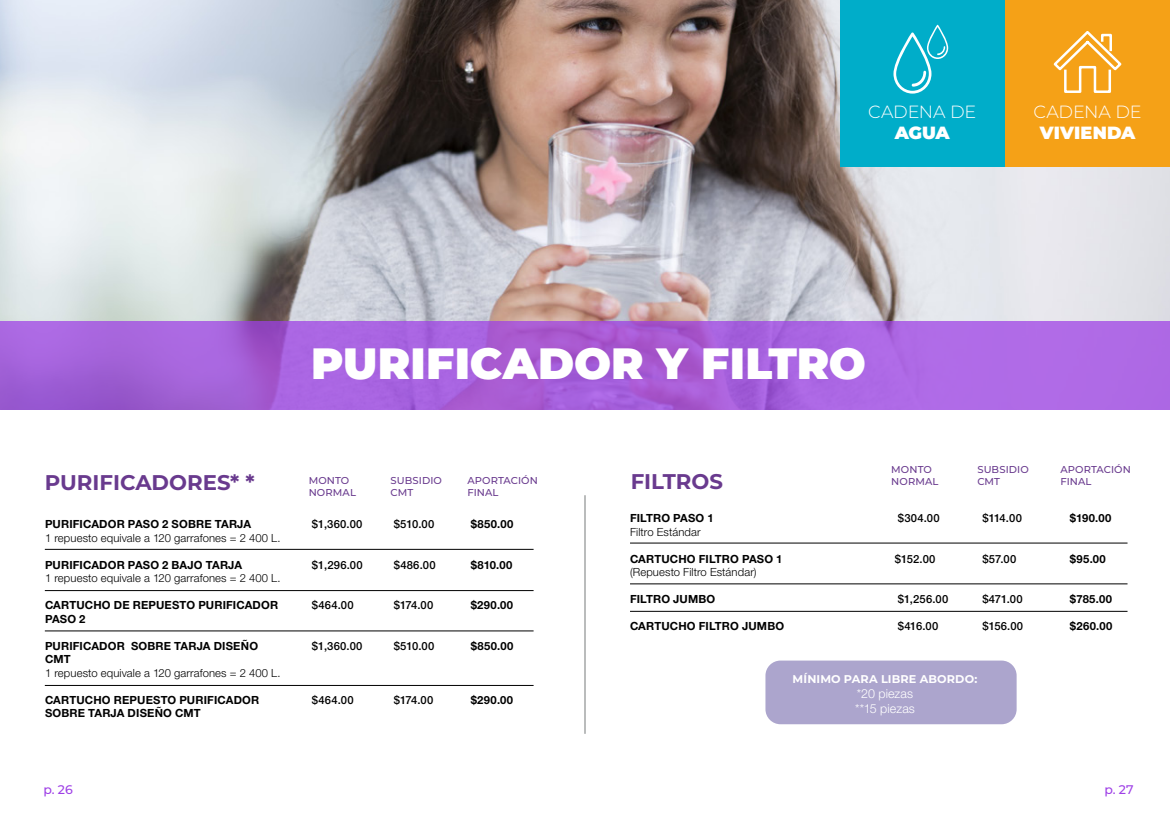
<style>
.page{position:relative;width:1170px;height:815px;background:#fff}
.page>*{position:absolute;margin:0;border:0;box-sizing:border-box;transform-origin:0 0}
.t1{font:900 43.75px "Montserrat";letter-spacing:.005em;color:#fff}
.t2{font:700 21.25px "Montserrat";color:#693a8e}
.t3{font:300 17.62px "Montserrat";letter-spacing:-.01em;color:#fff}
.t4{font:900 17.62px "Montserrat";letter-spacing:.01em;color:#fff}
.t5{font:300 12.5px/15px "Helvetica Neue LT Std";letter-spacing:.005em;color:#fff}
.t6{font:500 12.5px "Montserrat";color:#9e40e6}
.t7{font:700 11.25px/13.5px "Helvetica Neue LT Std";letter-spacing:.015em;color:#000}
.t8{font:300 11.25px "Helvetica Neue LT Std";letter-spacing:.01em;color:#000}
.t9{font:500 11.25px "Helvetica Neue LT Std";letter-spacing:.02em;color:#000}
.t10{font:700 11.25px "Montserrat";letter-spacing:.015em;color:#fff}
.t11{font:500 10px/12px "Montserrat";letter-spacing:.015em;color:#693a8e}
</style>
<div class="page">
<img style="left:0;top:0;width:1169px;height:322px">
<hr style="left:45px;top:549px;width:488px;height:1px;background:#000">
<hr style="left:45px;top:590px;width:488px;height:1px;background:#000">
<hr style="left:45px;top:631px;width:488px;height:1px;background:#000">
<hr style="left:45px;top:685px;width:488px;height:1px;background:#000">
<hr style="left:584px;top:495px;width:1px;height:239px;background:#050c0e">
<div style="left:765px;top:661px;width:251px;height:63px;background:#aca5cd;border-radius:15px"></div>
<svg style="left:0;top:322px;width:1169px;height:88px;background:#a862dc"></svg>
<hr style="left:630px;top:543px;width:497px;height:1px;background:#000">
<hr style="left:630px;top:584px;width:497px;height:1px;background:#000">
<hr style="left:630px;top:611px;width:497px;height:1px;background:#000">
<div style="left:1005px;top:0;width:164px;height:167px;background:#f5a117"></div>
<svg style="left:1053px;top:31px;width:69px;height:62px"></svg>
<div style="left:840px;top:0;width:164px;height:167px;background:#00adc9"></div>
<svg style="left:893px;top:25px;width:55px;height:69px"></svg>
<h3 class="t3" style="left:868px;top:100px;width:109px">CADENA DE</h3>
<h3 class="t4" style="left:894px;top:119px;width:57px">AGUA</h3>
<h3 class="t3" style="left:1033px;top:100px;width:109px">CADENA DE</h3>
<h3 class="t4" style="left:1039px;top:119px;width:97px">VIVIENDA</h3>
<h1 class="t1" style="left:311px;top:331px;width:556px">PURIFICADOR Y FILTRO</h1>
<h2 class="t2" style="left:45px;top:467px;width:211px">PURIFICADORES* *</h2>
<p class="t11" style="left:308px;top:474px;width:49px">MONTO<br>NORMAL</p>
<p class="t11" style="left:390px;top:474px;width:53px">SUBSIDIO<br>CMT</p>
<p class="t11" style="left:467px;top:474px;width:72px">APORTACIÓN<br>FINAL</p>
<p class="t7" style="left:45px;top:517px;width:207px">PURIFICADOR PASO 2 SOBRE TARJA</p>
<p class="t8" style="left:45px;top:531px;width:237px">1 repuesto equivale a 120 garrafones = 2 400 L.</p>
<p class="t7" style="left:45px;top:558px;width:199px">PURIFICADOR PASO 2 BAJO TARJA</p>
<p class="t8" style="left:45px;top:572px;width:237px">1 repuesto equivale a 120 garrafones = 2 400 L.</p>
<p class="t7" style="left:45px;top:598px;width:235px">CARTUCHO DE REPUESTO PURIFICADOR<br>PASO 2</p>
<p class="t7" style="left:45px;top:639px;width:214px">PURIFICADOR SOBRE TARJA DISEÑO<br>CMT</p>
<p class="t8" style="left:45px;top:666px;width:237px">1 repuesto equivale a 120 garrafones = 2 400 L.</p>
<p class="t7" style="left:45px;top:693px;width:216px">CARTUCHO REPUESTO PURIFICADOR<br>SOBRE TARJA DISEÑO CMT</p>
<p class="t9" style="left:312px;top:518px;width:52px">$1,360.00</p>
<p class="t9" style="left:312px;top:558px;width:52px">$1,296.00</p>
<p class="t9" style="left:312px;top:599px;width:43px">$464.00</p>
<p class="t9" style="left:312px;top:639px;width:52px">$1,360.00</p>
<p class="t9" style="left:394px;top:518px;width:42px">$510.00</p>
<p class="t9" style="left:394px;top:558px;width:43px">$486.00</p>
<p class="t9" style="left:394px;top:599px;width:41px">$174.00</p>
<p class="t9" style="left:394px;top:639px;width:42px">$510.00</p>
<p class="t7" style="left:470px;top:517px;width:44px">$850.00</p>
<p class="t7" style="left:470px;top:558px;width:43px">$810.00</p>
<p class="t7" style="left:470px;top:598px;width:44px">$290.00</p>
<p class="t7" style="left:470px;top:639px;width:44px">$850.00</p>
<p class="t9" style="left:394px;top:693px;width:41px">$174.00</p>
<p class="t9" style="left:312px;top:693px;width:43px">$464.00</p>
<p class="t7" style="left:470px;top:693px;width:44px">$290.00</p>
<h2 class="t2" style="left:630px;top:466px;width:94px">FILTROS</h2>
<p class="t11" style="left:891px;top:463px;width:49px">MONTO<br>NORMAL</p>
<p class="t11" style="left:977px;top:463px;width:53px">SUBSIDIO<br>CMT</p>
<p class="t11" style="left:1060px;top:463px;width:72px">APORTACIÓN<br>FINAL</p>
<p class="t7" style="left:630px;top:511px;width:85px">FILTRO PASO 1</p>
<p class="t8" style="left:630px;top:525px;width:72px">Filtro Estándar</p>
<p class="t7" style="left:630px;top:551px;width:154px">CARTUCHO FILTRO PASO 1</p>
<p class="t8" style="left:630px;top:565px;width:128px">(Repuesto Filtro Estándar)</p>
<p class="t7" style="left:630px;top:592px;width:87px">FILTRO JUMBO</p>
<p class="t7" style="left:630px;top:619px;width:156px">CARTUCHO FILTRO JUMBO</p>
<p class="t9" style="left:897px;top:511px;width:43px">$304.00</p>
<p class="t9" style="left:894px;top:552px;width:42px">$152.00</p>
<p class="t9" style="left:897px;top:592px;width:52px">$1,256.00</p>
<p class="t9" style="left:897px;top:619px;width:42px">$416.00</p>
<p class="t9" style="left:982px;top:511px;width:41px">$114.00</p>
<p class="t9" style="left:982px;top:552px;width:35px">$57.00</p>
<p class="t9" style="left:982px;top:592px;width:42px">$471.00</p>
<p class="t9" style="left:982px;top:619px;width:42px">$156.00</p>
<p class="t10" style="left:792px;top:670px;width:186px">MÍNIMO PARA LIBRE ABORDO:</p>
<p class="t5" style="left:855px;top:685px;width:61px">*20 piezas **15 piezas</p>
<p class="t7" style="left:1069px;top:511px;width:43px">$190.00</p>
<p class="t7" style="left:1069px;top:551px;width:37px">$95.00</p>
<p class="t7" style="left:1069px;top:592px;width:44px">$785.00</p>
<p class="t7" style="left:1069px;top:619px;width:44px">$260.00</p>
<p class="t6" style="left:43px;top:780px;width:31px">p. 26</p>
<p class="t6" style="left:1104px;top:780px;width:31px">p. 27</p>
</div>
